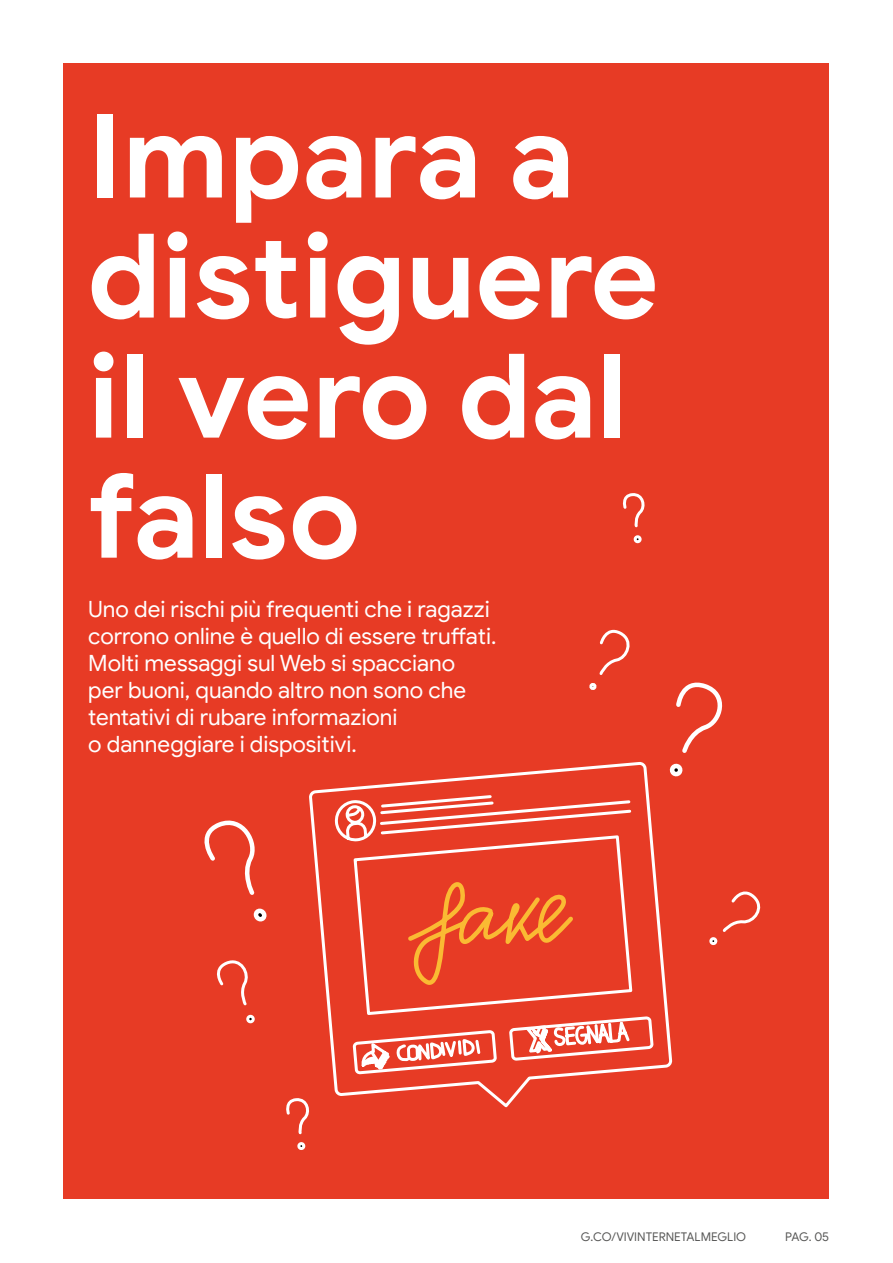
<style>
.page{position:relative;width:893px;height:1263px;background:#fff}
.page>*{position:absolute;margin:0;border:0;box-sizing:border-box;transform-origin:0 0}
.t1{font:700 117px/120px "Google Sans";color:#fff}
.t2{font:22.5px/27px "Google Sans";color:#fff}
.t3{font:12px "Google Sans";color:#575756}
</style>
<div class="page">
<div style="left:64px;top:64px;width:765px;height:1135px;background:#e73b25"></div>
<svg style="left:309px;top:762px;width:363px;height:346px"></svg>
<svg style="left:379px;top:793px;width:116px;height:5px"></svg>
<svg style="left:352px;top:798px;width:282px;height:256px"></svg>
<svg style="left:511px;top:1014px;width:144px;height:48px"></svg>
<svg style="left:351px;top:1026px;width:147px;height:82px"></svg>
<svg style="left:405px;top:875px;width:170px;height:115px"></svg>
<svg style="left:676px;top:682px;width:47px;height:71px"></svg>
<svg style="left:665px;top:762px;width:18px;height:19px"></svg>
<svg style="left:623px;top:493px;width:22px;height:35px"></svg>
<div style="left:633px;top:535px;width:9px;height:8px;border:3px solid #fff;border-radius:2px"></div>
<svg style="left:217px;top:960px;width:31px;height:46px"></svg>
<div style="left:246px;top:1015px;width:9px;height:8px;border:3px solid #fff;border-radius:50%"></div>
<svg style="left:709px;top:891px;width:52px;height:54px"></svg>
<svg style="left:589px;top:629px;width:41px;height:61px"></svg>
<svg style="left:286px;top:1095px;width:25px;height:40px"></svg>
<div style="left:297px;top:1142px;width:9px;height:8px;border:3px solid #fff;border-radius:2px"></div>
<svg style="left:204px;top:820px;width:51px;height:75px"></svg>
<div style="left:254px;top:908px;width:13px;height:13px;border:4px solid #fff;border-radius:50%"></div>
<h1 class="t1" style="left:88px;top:98px;width:573px">Impara a distiguere il vero dal falso</h1>
<p class="t2" style="left:88px;top:595px;width:410px">Uno dei rischi più frequenti che i ragazzi corrono online è quello di essere truffati.<br>Molti messaggi sul Web si spacciano<br>per buoni, quando altro non sono che tentativi di rubare informazioni<br>o danneggiare i dispositivi.</p>
<p class="t3" style="left:581px;top:1229px;width:167px">G.CO/VIVINTERNETALMEGLIO</p>
<p class="t3" style="left:785px;top:1229px;width:45px">PAG. 05</p>
</div>
